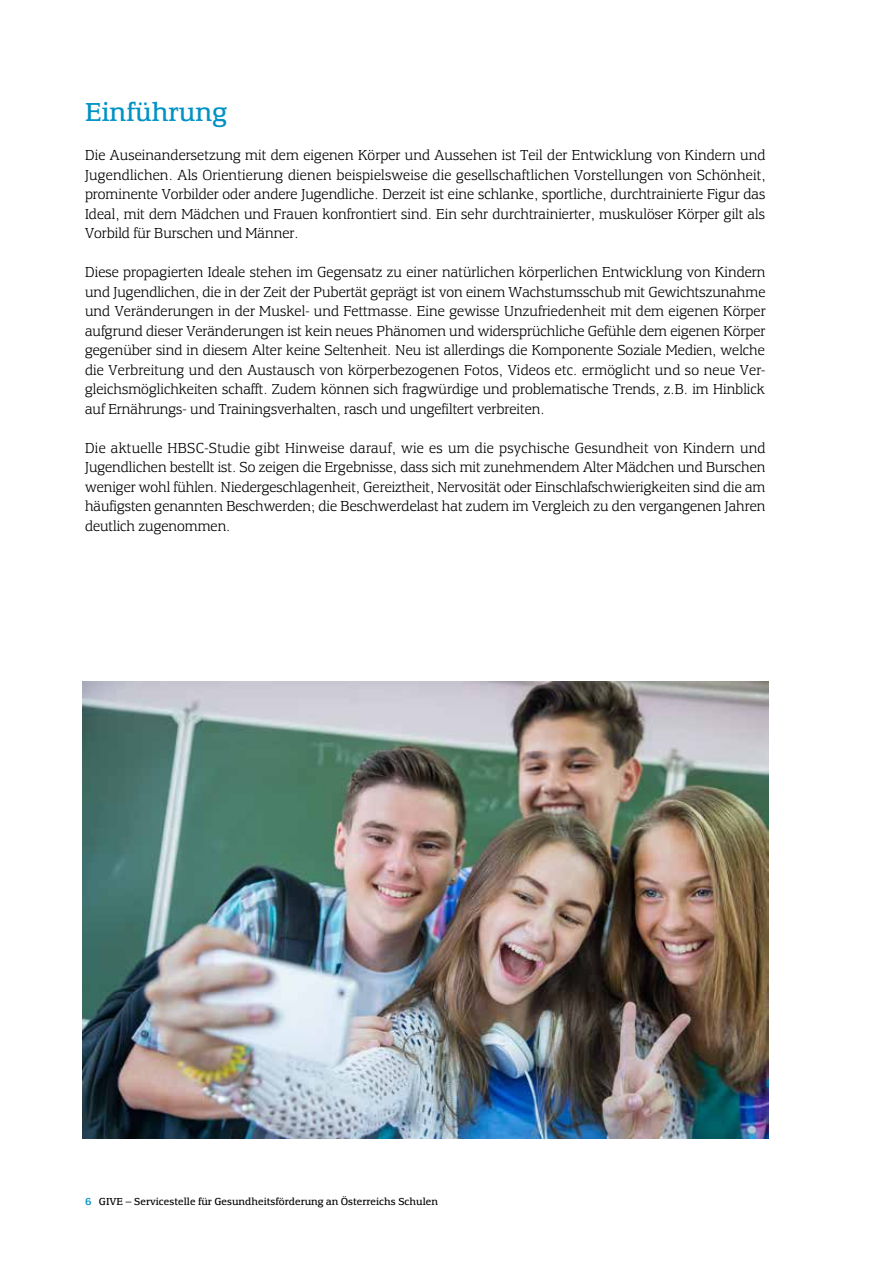
<style>
.page{position:relative;width:893px;height:1263px;background:#fff}
.page>*{position:absolute;margin:0;border:0;box-sizing:border-box;transform-origin:0 0}
.t1{font:27px "Equestrienne";color:#0092c5}
.t2{font:300 15px/19.5px "Equestrienne";color:#000;text-align:justify}
.t3{font:10.5px "Equestrienne";color:#000}
.s1{font-weight:500;color:#0092c5}
</style>
<div class="page">
<img style="left:82px;top:681px;width:686px;height:458px">
<h1 class="t1" style="left:85px;top:98px;width:143px">Einführung</h1>
<p class="t2" style="left:85px;top:146px;width:682px">Die Auseinandersetzung mit dem eigenen Körper und Aussehen ist Teil der Entwicklung von Kindern und Jugendlichen. Als Orientierung dienen beispielsweise die gesellschaftlichen Vorstellungen von Schönheit, prominente Vorbilder oder andere Jugendliche. Derzeit ist eine schlanke, sportliche, durchtrainierte Figur das Ideal, mit dem Mädchen und Frauen konfrontiert sind. Ein sehr durchtrainierter, muskulöser Körper gilt als Vorbild für Burschen und Männer.</p>
<p class="t2" style="left:85px;top:263px;width:682px">Diese propagierten Ideale stehen im Gegensatz zu einer natürlichen körperlichen Entwicklung von Kindern und Jugendlichen, die in der Zeit der Pubertät geprägt ist von einem Wachstumsschub mit Gewichtszunahme und Veränderungen in der Muskel- und Fettmasse. Eine gewisse Unzufriedenheit mit dem eigenen Körper aufgrund dieser Veränderungen ist kein neues Phänomen und widersprüchliche Gefühle dem eigenen Körper gegenüber sind in diesem Alter keine Seltenheit. Neu ist allerdings die Komponente Soziale Medien, welche die Verbreitung und den Austausch von körperbezogenen Fotos, Videos etc. ermöglicht und so neue Ver&shy;gleichsmöglichkeiten schafft. Zudem können sich fragwürdige und problematische Trends, z.B. im Hinblick auf Ernährungs- und Trainingsverhalten, rasch und ungefiltert verbreiten.</p>
<p class="t2" style="left:85px;top:438px;width:682px">Die aktuelle HBSC-Studie gibt Hinweise darauf, wie es um die psychische Gesundheit von Kindern und Jugendlichen bestellt ist. So zeigen die Ergebnisse, dass sich mit zunehmendem Alter Mädchen und Burschen weniger wohl fühlen. Niedergeschlagenheit, Gereiztheit, Nervosität oder Einschlafschwierigkeiten sind die am häufigsten genannten Beschwerden; die Beschwerdelast hat zudem im Vergleich zu den vergangenen Jahren deutlich zugenommen.</p>
<p class="t3" style="left:85px;top:1196px;width:355px"><span class="s1">6</span> GIVE – Servicestelle für Gesundheitsförderung an Österreichs Schulen</p>
</div>
